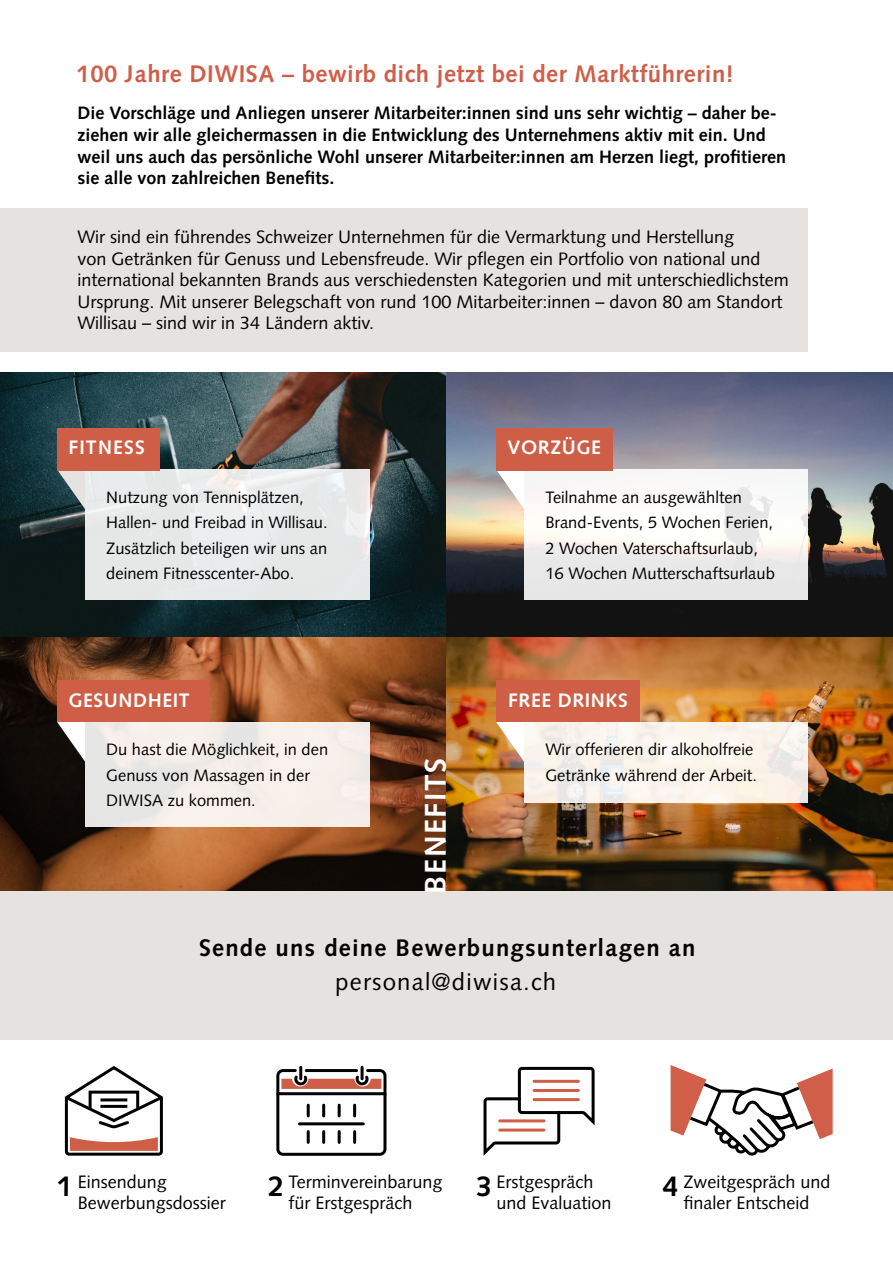
<style>
.page{position:relative;width:893px;height:1263px;background:#fff}
.page>*{position:absolute;margin:0;border:0;box-sizing:border-box;transform-origin:0 0}
.t1{font:700 30px "Syntax LT";letter-spacing:.05em;color:#fff}
.t2{font:700 28.5px "Syntax LT";color:#000}
.t3{font:700 24px "Syntax LT";letter-spacing:.02em;color:#d05e48}
.t4{font:700 24px "Syntax LT";letter-spacing:.05em;color:#000}
.t5{font:24px "Syntax LT";letter-spacing:.05em;color:#000}
.t6{font:700 19.5px "Syntax LT";letter-spacing:.03em;color:#fff}
.t7{font:700 19.5px "Syntax LT";letter-spacing:.06em;color:#fff}
.t8{font:18px/21.6px "Syntax LT";color:#000}
.t9{font:700 18px/21.6px "Syntax LT";color:#000}
.t10{font:16.5px/25.5px "Syntax LT";color:#000}
</style>
<div class="page">
<div style="left:0;top:208px;width:808px;height:143px;background:#e6e2df"></div>
<div style="left:0;top:888px;width:893px;height:151px;background:#e6e2df"></div>
<img style="left:0;top:373px;width:893px;height:517px">
<svg style="left:524px;top:722px;width:284px;height:80px;fill:#fbf4eb"></svg>
<div style="left:85px;top:722px;width:284px;height:104px;background:linear-gradient(to right,#ece9e7,#faf0ea)"></div>
<div style="left:85px;top:469px;width:284px;height:131px;background:#e6e8e8"></div>
<div style="left:524px;top:469px;width:284px;height:131px;background:linear-gradient(to right,#f5f3f2,#f1f1f0)"></div>
<svg style="left:57px;top:470px;width:28px;height:39px"></svg>
<svg style="left:496px;top:470px;width:28px;height:39px"></svg>
<svg style="left:57px;top:722px;width:28px;height:40px"></svg>
<svg style="left:496px;top:722px;width:28px;height:40px"></svg>
<div style="left:57px;top:428px;width:102px;height:42px;background:#ce5f46"></div>
<div style="left:496px;top:428px;width:116px;height:42px;background:#ce5f46"></div>
<div style="left:57px;top:680px;width:151px;height:42px;background:#ce5f46"></div>
<div style="left:496px;top:680px;width:143px;height:42px;background:#ce5f46"></div>
<svg style="left:64px;top:1066px;width:99px;height:90px"></svg>
<svg style="left:276px;top:1065px;width:111px;height:91px"></svg>
<svg style="left:671px;top:1065px;width:162px;height:91px"></svg>
<svg style="left:483px;top:1066px;width:112px;height:90px"></svg>
<h3 class="t3" style="left:77px;top:60px;width:659px">100 Jahre DIWISA – bewirb dich jetzt bei der Marktführerin!</h3>
<p class="t9" style="left:78px;top:103px;width:710px">Die Vorschläge und Anliegen unserer Mitarbeiter:innen sind uns sehr wichtig – daher be&shy;ziehen wir alle gleichermassen in die Entwicklung des Unternehmens aktiv mit ein. Und weil uns auch das persönliche Wohl unserer Mitarbeiter:innen am Herzen liegt, profitieren sie alle von zahlreichen Benefits.</p>
<p class="t8" style="left:78px;top:226px;width:713px">Wir sind ein führendes Schweizer Unternehmen für die Vermarktung und Herstellung<br>von Getränken für Genuss und Lebensfreude. Wir pflegen ein Portfolio von national und international bekannten Brands aus verschiedensten Kategorien und mit unterschiedlichstem Ursprung. Mit unserer Belegschaft von rund 100 Mitarbeiter:innen – davon 80 am Standort Willisau – sind wir in 34 Ländern aktiv.</p>
<p class="t7" style="left:68px;top:436px;width:78px">FITNESS</p>
<p class="t6" style="left:508px;top:436px;width:95px">VORZÜGE</p>
<p class="t10" style="left:106px;top:484px;width:223px">Nutzung von Tennisplätzen,<br>Hallen- und Freibad in Willisau.<br>Zusätzlich beteiligen wir uns an deinem Fitnesscenter-Abo.</p>
<p class="t10" style="left:545px;top:484px;width:231px">Teilnahme an ausgewählten<br>Brand-Events, 5 Wochen Ferien,<br>2 Wochen Vaterschaftsurlaub,<br>16 Wochen Mutterschaftsurlaub</p>
<p class="t6" style="left:68px;top:689px;width:123px">GESUNDHEIT</p>
<p class="t6" style="left:508px;top:689px;width:121px">FREE DRINKS</p>
<p class="t10" style="left:106px;top:737px;width:223px">Du hast die Möglichkeit, in den<br>Genuss von Massagen in der<br>DIWISA zu kommen.</p>
<h1 class="t1" style="left:418px;top:893px;width:137px;rotate:-90deg">BENEFITS</h1>
<p class="t10" style="left:545px;top:737px;width:213px">Wir offerieren dir alkoholfreie<br>Getränke während der Arbeit.</p>
<h3 class="t4" style="left:199px;top:934px;width:498px">Sende uns deine Bewerbungsunterlagen an</h3>
<h3 class="t5" style="left:335px;top:967px;width:222px">personal@diwisa.ch</h3>
<p class="t8" style="left:78px;top:1171px;width:150px">Einsendung<br>Bewerbungsdossier</p>
<p class="t8" style="left:288px;top:1171px;width:156px">Terminvereinbarung für Erstgespräch</p>
<p class="t8" style="left:496px;top:1171px;width:117px">Erstgespräch und Evaluation</p>
<p class="t8" style="left:683px;top:1171px;width:149px">Zweitgespräch und finaler Entscheid</p>
<h2 class="t2" style="left:57px;top:1170px;width:17px">1</h2>
<h2 class="t2" style="left:268px;top:1170px;width:17px">2</h2>
<h2 class="t2" style="left:476px;top:1170px;width:17px">3</h2>
<h2 class="t2" style="left:663px;top:1170px;width:17px">4</h2>
</div>
